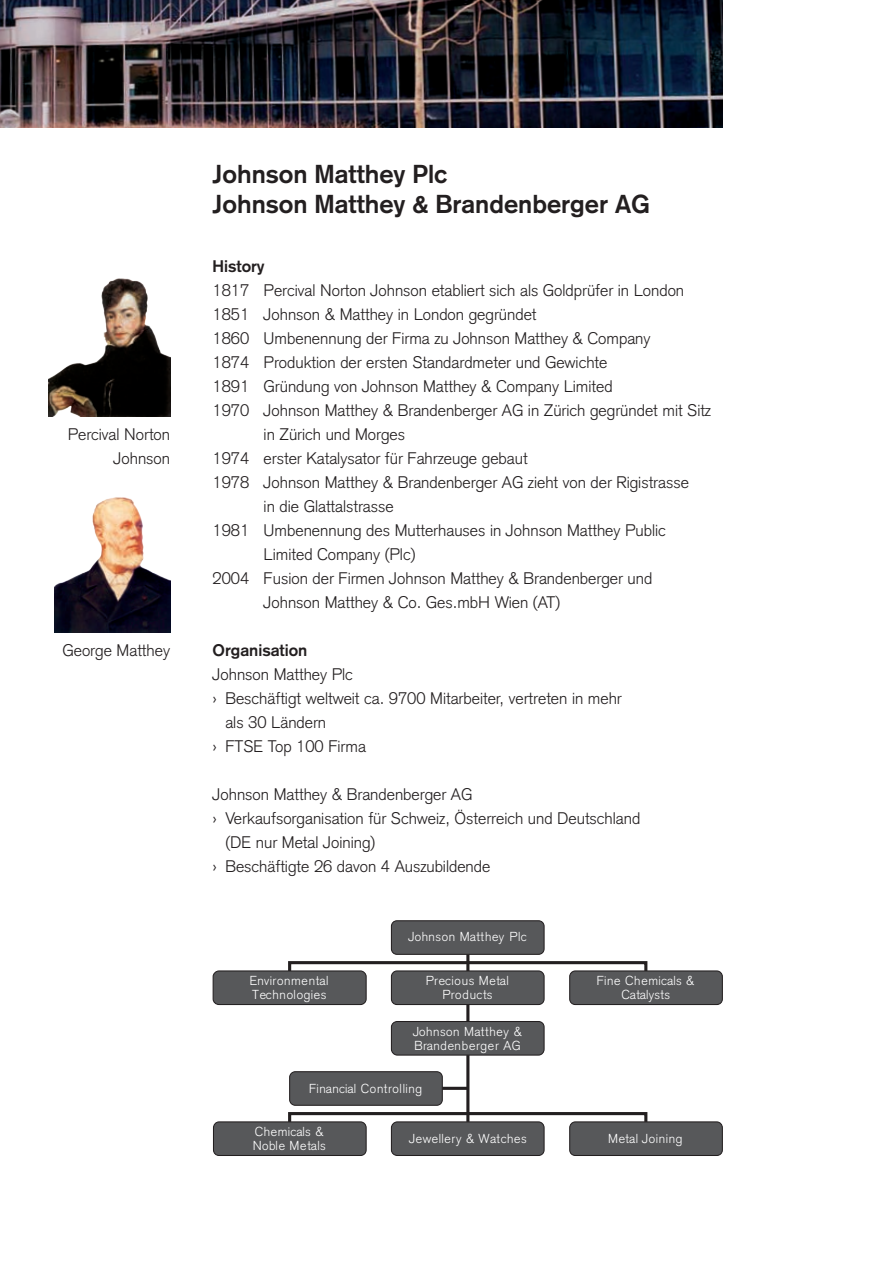
<style>
.page{position:relative;width:893px;height:1263px;background:#fff}
.page>*{position:absolute;margin:0;border:0;box-sizing:border-box;transform-origin:0 0}
.t1{font:700 25.5px/30px "Akzidenz Grotesk";color:#231f20}
.t2{font:300 16.5px/24px "Akzidenz Grotesk";color:#231f20;text-align:right}
.t3{font:700 16.5px "Akzidenz Grotesk";color:#231f20}
.t4{font:300 12.75px/13.5px "Akzidenz Grotesk";letter-spacing:.04em;color:#fff}
</style>
<div class="page">
<hr style="left:466px;top:1055px;width:3px;height:67px;background:#231f20">
<hr style="left:466px;top:1004px;width:3px;height:17px;background:#231f20">
<hr style="left:466px;top:954px;width:3px;height:17px;background:#231f20">
<div style="left:288px;top:961px;width:359px;height:11px;border:3px solid #231f20"></div>
<div style="left:391px;top:921px;width:153px;height:33px;background:#57585a;border-radius:6px"></div>
<div style="left:391px;top:920px;width:154px;height:35px;border:1px solid #231f20;border-radius:6px"></div>
<div style="left:213px;top:971px;width:153px;height:33px;background:#57585a;border-radius:6px"></div>
<div style="left:213px;top:970px;width:154px;height:35px;border:1px solid #231f20;border-radius:6px"></div>
<div style="left:391px;top:971px;width:153px;height:33px;background:#57585a;border-radius:6px"></div>
<div style="left:391px;top:970px;width:154px;height:35px;border:1px solid #231f20;border-radius:6px"></div>
<div style="left:570px;top:971px;width:152px;height:33px;background:#57585a;border-radius:6px"></div>
<div style="left:569px;top:970px;width:154px;height:35px;border:1px solid #231f20;border-radius:6px"></div>
<div style="left:391px;top:1021px;width:153px;height:34px;background:#57585a;border-radius:6px"></div>
<div style="left:391px;top:1021px;width:154px;height:34px;border:1px solid #231f20;border-radius:6px"></div>
<div style="left:213px;top:1122px;width:153px;height:33px;background:#57585a;border-radius:6px"></div>
<div style="left:213px;top:1121px;width:154px;height:35px;border:1px solid #231f20;border-radius:6px"></div>
<div style="left:391px;top:1122px;width:153px;height:33px;background:#57585a;border-radius:6px"></div>
<div style="left:391px;top:1121px;width:154px;height:35px;border:1px solid #231f20;border-radius:6px"></div>
<div style="left:570px;top:1122px;width:152px;height:33px;background:#57585a;border-radius:6px"></div>
<div style="left:569px;top:1121px;width:154px;height:35px;border:1px solid #231f20;border-radius:6px"></div>
<div style="left:290px;top:1072px;width:152px;height:33px;background:#57585a;border-radius:6px"></div>
<div style="left:289px;top:1071px;width:154px;height:35px;border:1px solid #231f20;border-radius:6px"></div>
<svg style="left:287px;top:1085px;width:362px;height:40px"></svg>
<img style="left:0;top:0;width:723px;height:128px">
<img style="left:54px;top:497px;width:116px;height:135px">
<img style="left:48px;top:278px;width:122px;height:138px">
<p class="t2" style="left:68px;top:422px;width:104px">Percival Norton<br>Johnson</p>
<p class="t2" style="left:63px;top:638px;width:109px">George Matthey</p>
<h1 class="t1" style="left:213px;top:158px;width:439px">Johnson Matthey Plc<br>Johnson Matthey &amp; Brandenberger AG</h1>
<p class="t3" style="left:213px;top:257px;width:53px">History</p>
<p class="t2" style="left:213px;top:278px;width:473px">1817 Percival Norton Johnson etabliert sich als Goldprüfer in London</p>
<p class="t2" style="left:213px;top:303px;width:325px">1851 Johnson &amp; Matthey in London gegründet</p>
<p class="t2" style="left:213px;top:327px;width:439px">1860 Umbenennung der Firma zu Johnson Matthey &amp; Company</p>
<p class="t2" style="left:213px;top:351px;width:396px">1874 Produktion der ersten Standardmeter und Gewichte</p>
<p class="t2" style="left:213px;top:375px;width:402px">1891 Gründung von Johnson Matthey &amp; Company Limited</p>
<p class="t2" style="left:213px;top:399px;width:500px">1970 Johnson Matthey &amp; Brandenberger AG in Zürich gegründet mit Sitz</p>
<p class="t2" style="left:264px;top:423px;width:143px">in Zürich und Morges</p>
<p class="t2" style="left:213px;top:447px;width:317px">1974 erster Katalysator für Fahrzeuge gebaut</p>
<p class="t2" style="left:213px;top:471px;width:478px">1978 Johnson Matthey &amp; Brandenberger AG zieht von der Rigistrasse</p>
<p class="t2" style="left:264px;top:495px;width:132px">in die Glattalstrasse</p>
<p class="t2" style="left:213px;top:519px;width:455px">1981 Umbenennung des Mutterhauses in Johnson Matthey Public</p>
<p class="t2" style="left:264px;top:543px;width:153px">Limited Company (Plc)</p>
<p class="t2" style="left:213px;top:567px;width:441px">2004 Fusion der Firmen Johnson Matthey &amp; Brandenberger und</p>
<p class="t2" style="left:264px;top:591px;width:298px">Johnson Matthey &amp; Co. Ges.mbH Wien (AT)</p>
<p class="t3" style="left:213px;top:641px;width:96px">Organisation</p>
<p class="t2" style="left:213px;top:663px;width:142px">Johnson Matthey Plc</p>
<p class="t2" style="left:213px;top:687px;width:411px">› Beschäftigt weltweit ca. 9700 Mitarbeiter, vertreten in mehr</p>
<p class="t2" style="left:225px;top:711px;width:102px">als 30 Ländern</p>
<p class="t2" style="left:213px;top:735px;width:155px">› FTSE Top 100 Firma</p>
<p class="t2" style="left:213px;top:783px;width:261px">Johnson Matthey &amp; Brandenberger AG</p>
<p class="t2" style="left:213px;top:807px;width:429px">› Verkaufsorganisation für Schweiz, Österreich und Deutschland</p>
<p class="t2" style="left:225px;top:831px;width:152px">(DE nur Metal Joining)</p>
<p class="t2" style="left:213px;top:855px;width:279px">› Beschäftigte 26 davon 4 Auszubildende</p>
<p class="t4" style="left:409px;top:930px;width:120px">Johnson Matthey Plc</p>
<p class="t4" style="left:250px;top:974px;width:80px">Environmental<br>Technologies</p>
<p class="t4" style="left:426px;top:974px;width:85px;text-align:center">Precious Metal<br>Products</p>
<p class="t4" style="left:597px;top:974px;width:99px;text-align:center">Fine Chemicals &amp;<br>Catalysts</p>
<p class="t4" style="left:413px;top:1024px;width:110px">Johnson Matthey &amp;<br>Brandenberger AG</p>
<p class="t4" style="left:309px;top:1081px;width:114px">Financial Controlling</p>
<p class="t4" style="left:409px;top:1132px;width:119px">Jewellery &amp; Watches</p>
<p class="t4" style="left:253px;top:1125px;width:75px">Chemicals &amp;<br>Noble Metals</p>
<p class="t4" style="left:608px;top:1132px;width:76px">Metal Joining</p>
</div>
